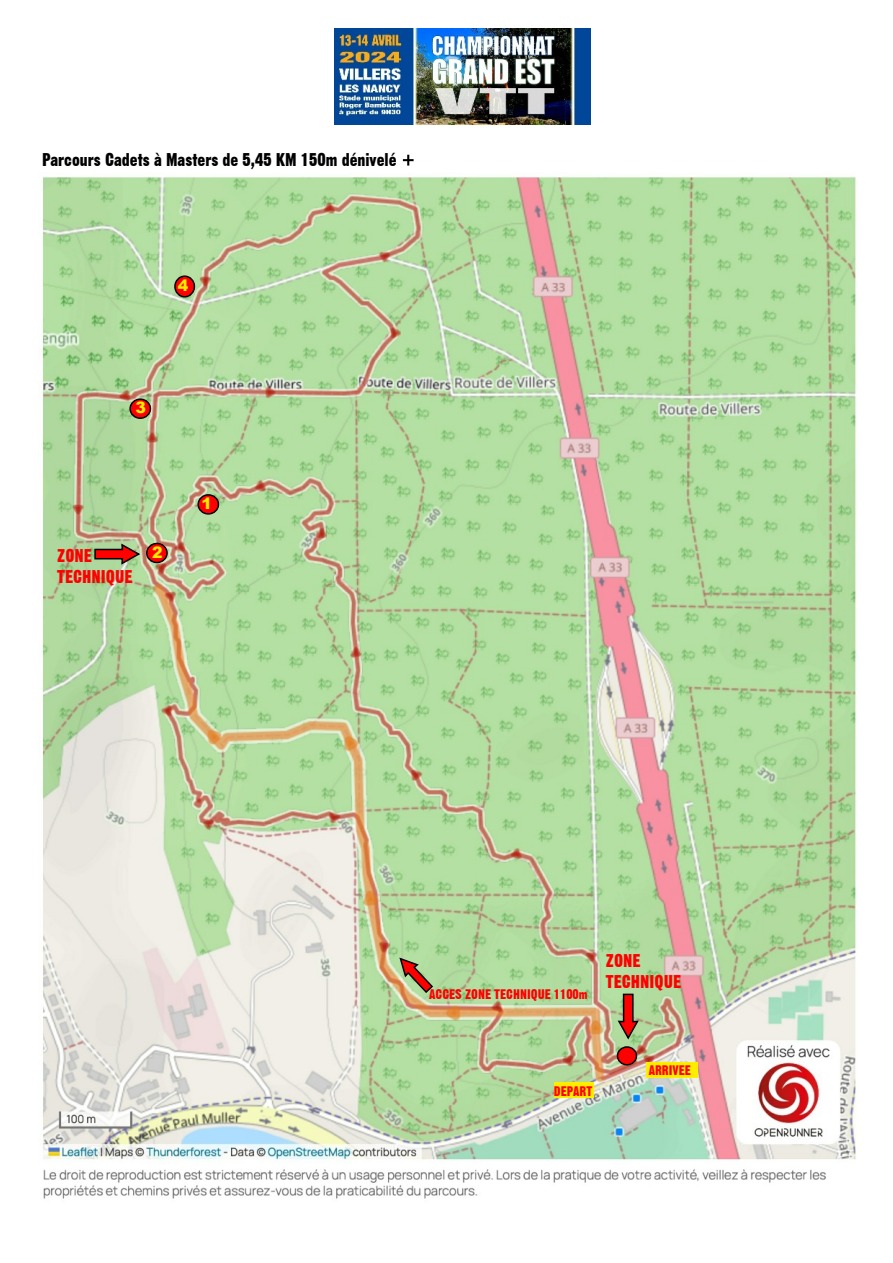
<style>
.page{position:relative;width:893px;height:1263px;background:#fff}
.page>*{position:absolute;margin:0;border:0;box-sizing:border-box;transform-origin:0 0}
.t1{font:18px "Gothic No 13 BT";color:#000}
.t2{font:18px/21.6px "Gothic No 13 BT";color:#f00}
.t3{font:900 15.75px "Arial";color:#ffed00}
.t4{font:13.5px "Gothic No 13 BT";color:#f00}
</style>
<div class="page">
<img style="left:38px;top:176px;width:818px;height:1023px">
<div style="left:146px;top:543px;width:22px;height:20px;background:#f00;border:2px solid #000;border-radius:50%"></div>
<div style="left:617px;top:1046px;width:20px;height:19px;background:#f00;border:2px solid #000;border-radius:50%"></div>
<svg style="left:94px;top:542px;width:47px;height:24px"></svg>
<svg style="left:616px;top:993px;width:24px;height:47px"></svg>
<svg style="left:403px;top:155px;width:11px;height:11px"></svg>
<svg style="left:399px;top:957px;width:35px;height:37px"></svg>
<img style="left:335px;top:28px;width:256px;height:96px">
<div style="left:174px;top:275px;width:21px;height:22px;background:#f00;border:2px solid #000;border-radius:50%"></div>
<div style="left:197px;top:494px;width:22px;height:21px;background:#f00;border:2px solid #000;border-radius:50%"></div>
<div style="left:129px;top:398px;width:22px;height:21px;background:#f00;border:2px solid #000;border-radius:50%"></div>
<div style="left:554px;top:1082px;width:39px;height:15px;background:#ffed00"></div>
<div style="left:645px;top:1062px;width:52px;height:16px;background:#ffed00"></div>
<p class="t1" style="left:42px;top:152px;width:356px">Parcours Cadets à Masters de 5,45 KM 150m dénivelé</p>
<p class="t3" style="left:178px;top:280px;width:12px">4</p>
<p class="t3" style="left:135px;top:402px;width:12px">3</p>
<p class="t2" style="left:57px;top:546px;width:77px">ZONE<br>TECHNIQUE</p>
<p class="t3" style="left:152px;top:547px;width:12px">2</p>
<p class="t3" style="left:201px;top:498px;width:12px">1</p>
<p class="t4" style="left:429px;top:989px;width:160px">ACCES ZONE TECHNIQUE 1100m</p>
<p class="t2" style="left:606px;top:951px;width:77px">ZONE<br>TECHNIQUE</p>
<p class="t4" style="left:554px;top:1086px;width:40px">DEPART</p>
<p class="t4" style="left:649px;top:1065px;width:44px">ARRIVEE</p>
</div>
